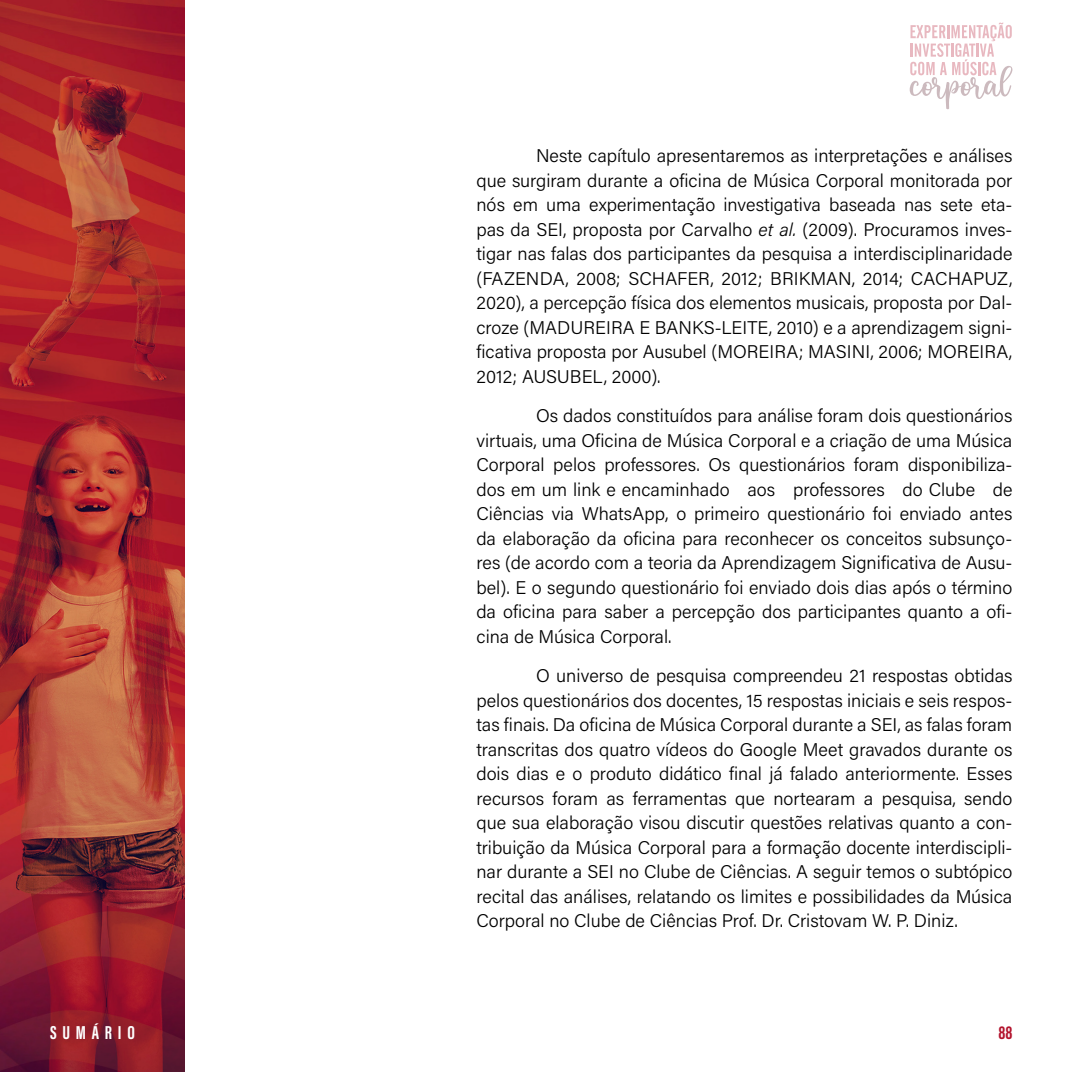
<style>
.page{position:relative;width:1072px;height:1072px;background:#fff}
.page>*{position:absolute;margin:0;border:0;box-sizing:border-box;transform-origin:0 0}
.t1{font:700 19.25px "Acumin Pro Extra Cond";letter-spacing:.3em;color:#fff}
.t2{font:700 19.25px "Acumin Pro Extra Cond";color:#b3132d}
.t3{font:300 18.38px/24.5px "Acumin Pro";color:#000;text-align:justify}
.s1{font-style:italic}
</style>
<div class="page">
<img style="left:0;top:0;width:185px;height:1071px">
<svg style="left:909px;top:23px;width:103px;height:86px"></svg>
<p class="t3" style="left:476px;top:143px;width:537px;text-indent:60px">Neste capítulo apresentaremos as interpretações e análises que surgiram durante a oficina de Música Corporal monitorada por nós em uma experimentação investigativa baseada nas sete eta&shy;pas da SEI, proposta por Carvalho <span class="s1">et al.</span> (2009). Procuramos inves&shy;tigar nas falas dos participantes da pesquisa a interdisciplinaridade (FAZENDA, 2008; SCHAFER, 2012; BRIKMAN, 2014; CACHAPUZ, 2020), a percepção física dos elementos musicais, proposta por Dal&shy;croze (MADUREIRA E BANKS-LEITE, 2010) e a aprendizagem signi&shy;ficativa proposta por Ausubel (MOREIRA; MASINI, 2006; MOREIRA, 2012; AUSUBEL, 2000).</p>
<p class="t3" style="left:476px;top:403px;width:537px;text-indent:60px">Os dados constituídos para análise foram dois questionários virtuais, uma Oficina de Música Corporal e a criação de uma Música Corporal pelos professores. Os questionários foram disponibiliza&shy;dos em um link e encaminhado aos professores do Clube de Ciências via WhatsApp, o primeiro questionário foi enviado antes da elaboração da oficina para reconhecer os conceitos subsunço&shy;res (de acordo com a teoria da Aprendizagem Significativa de Ausu&shy;bel). E o segundo questionário foi enviado dois dias após o término da oficina para saber a percepção dos participantes quanto a ofi&shy;cina de Música Corporal.</p>
<p class="t3" style="left:476px;top:663px;width:537px;text-indent:60px">O universo de pesquisa compreendeu 21 respostas obtidas pelos questionários dos docentes, 15 respostas iniciais e seis respos&shy;tas finais. Da oficina de Música Corporal durante a SEI, as falas foram transcritas dos quatro vídeos do Google Meet gravados durante os dois dias e o produto didático final já falado anteriormente. Esses recursos foram as ferramentas que nortearam a pesquisa, sendo que sua elaboração visou discutir questões relativas quanto a con&shy;tribuição da Música Corporal para a formação docente interdiscipli&shy;nar durante a SEI no Clube de Ciências. A seguir temos o subtópico recital das análises, relatando os limites e possibilidades da Música Corporal no Clube de Ciências Prof. Dr. Cristovam W. P. Diniz.</p>
<p class="t1" style="left:50px;top:1020px;width:86px">SUMÁRIO</p>
<p class="t2" style="left:998px;top:1020px;width:16px">88</p>
</div>
